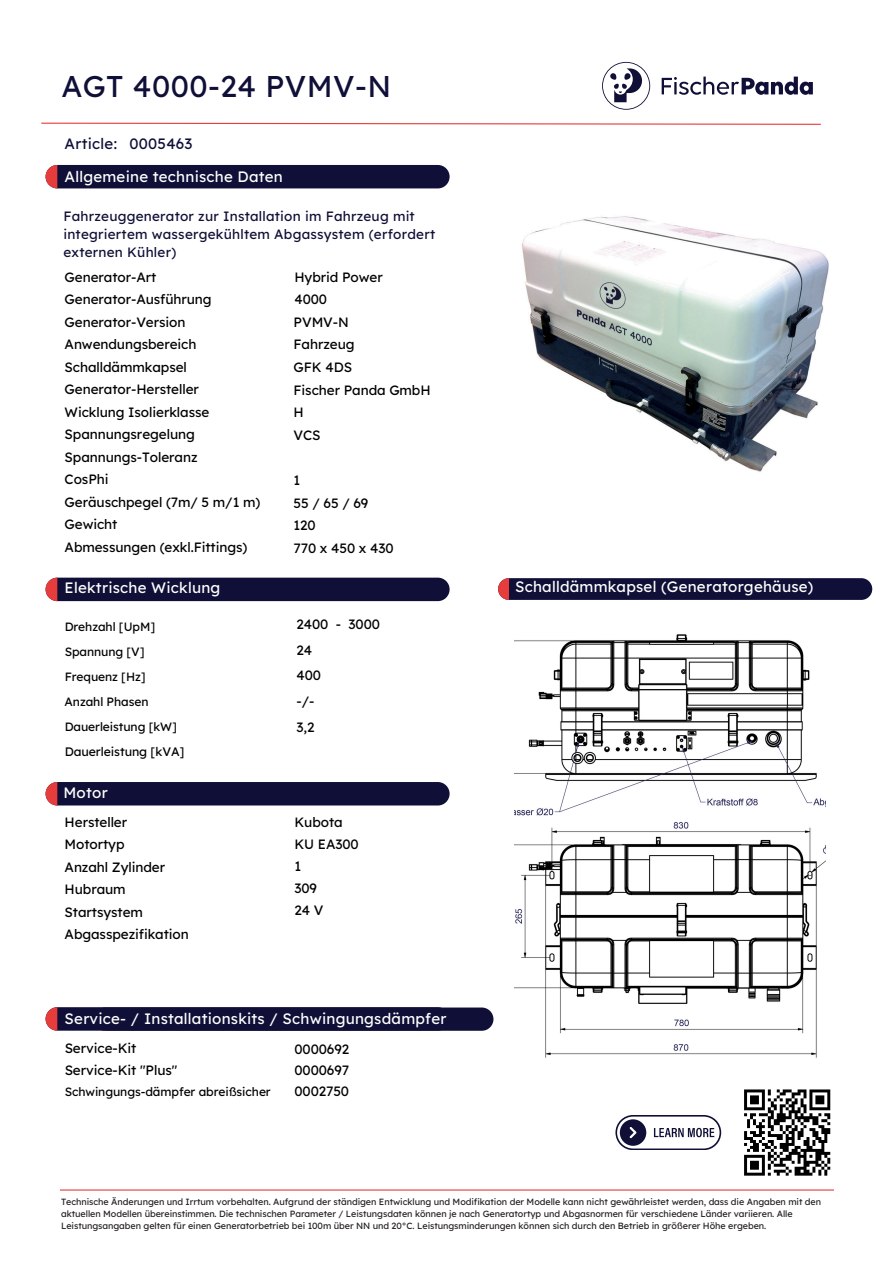
<style>
.page{position:relative;width:894px;height:1264px;background:#fff}
.page>*{position:absolute;margin:0;border:0;box-sizing:border-box;transform-origin:0 0}
.t1{font:30px "Lexend Deca";letter-spacing:.015em;color:#0f0f37}
.t2{font:19.5px "Lexend Deca";letter-spacing:.015em;color:#fff}
.t3{font:15px "Lexend Deca";letter-spacing:.015em;color:#fff}
.t4{font:15px "Lexend Deca";letter-spacing:.015em;color:#0f0f37}
.t5{font:13.5px/22.5px "Lexend Deca";letter-spacing:-.005em;color:#000}
.t6{font:13.5px/18px "Lexend Deca";letter-spacing:.015em;color:#0f0f37}
.t7{font:12.3px "Lexend Deca";letter-spacing:-.005em;color:#000}
.t8{font:12px/25px "Lexend Deca";letter-spacing:-.005em;color:#000}
.t9{font:9px/12px "Lexend Deca";letter-spacing:-.005em;color:#231f20}
</style>
<div class="page">
<hr style="left:60px;top:1189px;width:773px;height:1px;background:#e63c3c">
<svg style="left:661px;top:77px;width:151px;height:18px"></svg>
<svg style="left:602px;top:62px;width:48px;height:48px"></svg>
<svg style="left:41px;top:122px;width:780px;height:3px"></svg>
<div style="left:46px;top:165px;width:403px;height:23px;background:#0f0f37"></div>
<div style="left:46px;top:165px;width:11px;height:23px;background:#e63c3c"></div>
<div style="left:46px;top:577px;width:403px;height:24px;background:#0f0f37"></div>
<svg style="left:46px;top:577px;width:11px;height:24px"></svg>
<div style="left:498px;top:578px;width:374px;height:22px;background:#0f0f37"></div>
<svg style="left:498px;top:578px;width:11px;height:22px"></svg>
<svg style="left:744px;top:1089px;width:87px;height:87px"></svg>
<div style="left:46px;top:782px;width:403px;height:23px;background:#0f0f37"></div>
<div style="left:46px;top:782px;width:11px;height:23px;background:#e63c3c"></div>
<div style="left:94px;top:1007px;width:399px;height:23px;background:#0f0f37"></div>
<div style="left:46px;top:1007px;width:403px;height:23px;background:#0f0f37"></div>
<div style="left:46px;top:1007px;width:11px;height:23px;background:#e63c3c"></div>
<svg style="left:615px;top:1115px;width:106px;height:34px"></svg>
<img style="left:522px;top:216px;width:307px;height:256px">
<img style="left:514px;top:634px;width:311px;height:424px">
<h1 class="t1" style="left:61px;top:67px;width:331px">AGT 4000-24 PVMV-N</h1>
<p class="t4" style="left:65px;top:134px;width:129px">Article: 0005463</p>
<p class="t3" style="left:65px;top:166px;width:220px">Allgemeine technische Daten</p>
<p class="t6" style="left:63px;top:207px;width:373px">Fahrzeuggenerator zur Installation im Fahrzeug mit integriertem wassergekühltem Abgassystem (erfordert externen Kühler)</p>
<p class="t5" style="left:65px;top:265px;width:197px">Generator-Art<br>Generator-Ausführung<br>Generator-Version<br>Anwendungsbereich<br>Schalldämmkapsel<br>Generator-Hersteller<br>Wicklung Isolierklasse<br>Spannungsregelung<br>Spannungs-Toleranz<br>CosPhi<br>Geräuschpegel (7m/ 5 m/1 m)<br>Gewicht<br>Abmessungen (exkl.Fittings)</p>
<p class="t5" style="left:293px;top:265px;width:138px">Hybrid Power<br>4000<br>PVMV-N<br>Fahrzeug<br>GFK 4DS<br>Fischer Panda GmbH<br>H<br>VCS</p>
<p class="t5" style="left:293px;top:469px;width:8px">1</p>
<p class="t5" style="left:293px;top:491px;width:76px">55/65/69</p>
<p class="t5" style="left:293px;top:514px;width:101px">120<br>770 x 450 x 430</p>
<p class="t3" style="left:65px;top:578px;width:157px">Elektrische Wicklung</p>
<p class="t8" style="left:65px;top:614px;width:114px">Drehzahl [UpM]<br>Spannung [V]<br>Frequenz [Hz]<br>Anzahl Phasen<br>Dauerleistung [kW]</p>
<p class="t7" style="left:65px;top:744px;width:121px">Dauerleistung [kVA]</p>
<p class="t3" style="left:63px;top:783px;width:46px">Motor</p>
<p class="t5" style="left:65px;top:810px;width:126px">Hersteller<br>Motortyp<br>Anzahl Zylinder<br>Hubraum<br>Startsystem<br>Abgasspezifikation</p>
<p class="t5" style="left:296px;top:611px;width:85px;line-height:25.8px">2400 - 3000<br>24<br>400</p>
<p class="t5" style="left:296px;top:690px;width:20px">-/-</p>
<p class="t5" style="left:296px;top:715px;width:19px">3,2</p>
<p class="t5" style="left:294px;top:810px;width:50px">Kubota</p>
<p class="t5" style="left:294px;top:832px;width:66px">KU EA300</p>
<p class="t5" style="left:294px;top:854px;width:8px">1</p>
<p class="t5" style="left:294px;top:876px;width:24px">309</p>
<p class="t5" style="left:294px;top:898px;width:30px">24 V</p>
<p class="t3" style="left:65px;top:1008px;width:383px">Service- / Installationskits / Schwingungsdämpfer</p>
<p class="t5" style="left:65px;top:1036px;width:114px;line-height:22px">Service-Kit<br>Service-Kit "Plus"</p>
<p class="t8" style="left:65px;top:1078px;width:208px">Schwingungs-dämpfer abreißsicher</p>
<p class="t5" style="left:294px;top:1079px;width:56px">0002750</p>
<p class="t5" style="left:294px;top:1037px;width:56px">0000692</p>
<p class="t5" style="left:294px;top:1058px;width:56px">0000697</p>
<p class="t3" style="left:515px;top:576px;width:300px">Schalldämmkapsel (Generatorgehäuse)</p>
<h2 class="t2" style="left:506px;top:577px;width:68px">Engine</h2>
<p class="t9" style="left:61px;top:1195px;width:761px">Technische Änderungen und Irrtum vorbehalten. Aufgrund der ständigen Entwicklung und Modifikation der Modelle kann nicht gewährleistet werden, dass die Angaben mit den aktuellen Modellen übereinstimmen. Die technischen Parameter / Leistungsdaten können je nach Generatortyp und Abgasnormen für verschiedene Länder variieren. Alle<br>Leistungsangaben gelten für einen Generatorbetrieb bei 100m über NN und 20°C. Leistungsminderungen können sich durch den Betrieb in größerer Höhe ergeben.</p>
</div>
